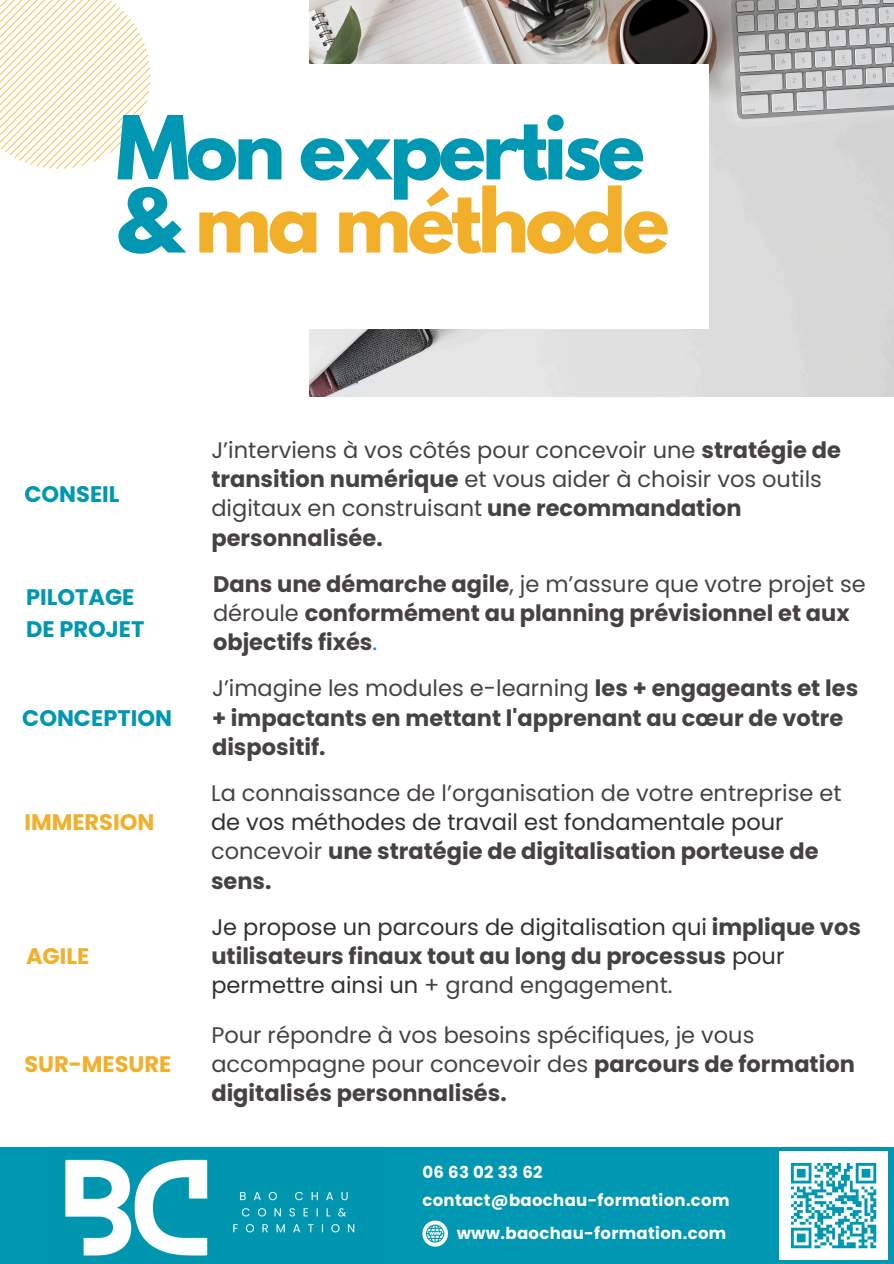
<style>
.page{position:relative;width:894px;height:1264px;background:#fff}
.page>*{position:absolute;margin:0;border:0;box-sizing:border-box;transform-origin:0 0}
.t1{font:700 78px/73.2px "League Spartan";letter-spacing:-.05em;color:#0097b2}
.t2{font:22.5px/29.2px "Poppins";color:#474242}
.t3{font:700 22.5px/29.2px "Poppins";color:#474242}
.t4{font:22.5px/29.2px "Poppins";color:#303030}
.t5{font:700 22.5px/31.5px "Poppins";color:#0097b2}
.t6{font:700 22.5px "Poppins";color:#f1af2a}
.t7{font:700 16.5px "Poppins";letter-spacing:.02em;color:#fff}
.s1{color:#f1af2a}
.s2{font-weight:700}
.s3{font-weight:400}
.s4{font-weight:400;color:#0097b2}
.s5{color:#303030}
.s6{font-weight:700;color:#474242}
.s7{color:#474242}
</style>
<div class="page">
<img style="left:310px;top:0;width:583px;height:396px">
<div style="left:116px;top:64px;width:592px;height:264px;background:#fff"></div>
<svg style="left:0;top:0;width:150px;height:168px"></svg>
<div style="left:0;top:1147px;width:893px;height:116px;background:#0097b2"></div>
<svg style="left:422px;top:1220px;width:26px;height:26px"></svg>
<img style="left:779px;top:1151px;width:108px;height:108px">
<img style="left:65px;top:1159px;width:290px;height:97px">
<h2 class="t1" style="left:116px;top:121px;width:554px">Mon expertise &amp; <span class="s1">ma méthode</span></h2>
<h3 class="t5" style="left:24px;top:478px;width:97px">CONSEIL</h3>
<p class="t5" style="left:26px;top:581px;width:120px">PILOTAGE<br>DE PROJET</p>
<p class="t5" style="left:22px;top:702px;width:151px">CONCEPTION</p>
<p class="t6" style="left:24px;top:806px;width:131px">IMMERSION</p>
<p class="t6" style="left:26px;top:940px;width:65px">AGILE</p>
<p class="t6" style="left:24px;top:1048px;width:148px">SUR-MESURE</p>
<h3 class="t2" style="left:211px;top:435px;width:631px">J’interviens à vos côtés pour concevoir une <span class="s2">stratégie de transition numérique</span> et vous aider à choisir vos outils digitaux en construisant <span class="s2">une recommandation personnalisée.</span></h3>
<h2 class="t3" style="left:213px;top:569px;width:654px">Dans une démarche agile<span class="s3">, je m’assure que votre projet se déroule</span> conformément au planning prévisionnel et aux objectifs fixés<span class="s4">.</span></h2>
<h3 class="t3" style="left:212px;top:673px;width:647px"><span class="s3">J’imagine les modules e-learning</span> les + engageants et les + impactants en mettant l'apprenant au cœur de votre dispositif.</h3>
<h2 class="t2" style="left:211px;top:778px;width:632px">La connaissance de l’organisation de votre entreprise et <span class="s5">de vos méthodes de travail est fondamentale pour </span>concevoir <span class="s2">une stratégie de digitalisation porteuse de sens.</span></h2>
<h3 class="t4" style="left:211px;top:912px;width:651px">Je propose un parcours de digitalisation qui <span class="s6">implique vos utilisateurs finaux tout au long du processus</span> pour permettre ainsi un <span class="s7">+ grand engagement.</span></h3>
<h2 class="t2" style="left:211px;top:1020px;width:645px">Pour répondre à vos besoins spécifiques, je vous accompagne pour concevoir des <span class="s2">parcours de formation digitalisés personnalisés.</span></h2>
<p class="t7" style="left:440px;top:1153px;width:122px">06 63 02 33 62</p>
<h3 class="t7" style="left:422px;top:1160px;width:122px">06 63 02 33 62</h3>
<h2 class="t7" style="left:422px;top:1188px;width:308px">contact@baochau-formation.com</h2>
<h1 class="t7" style="left:456px;top:1221px;width:271px">www.baochau-formation.com</h1>
</div>
